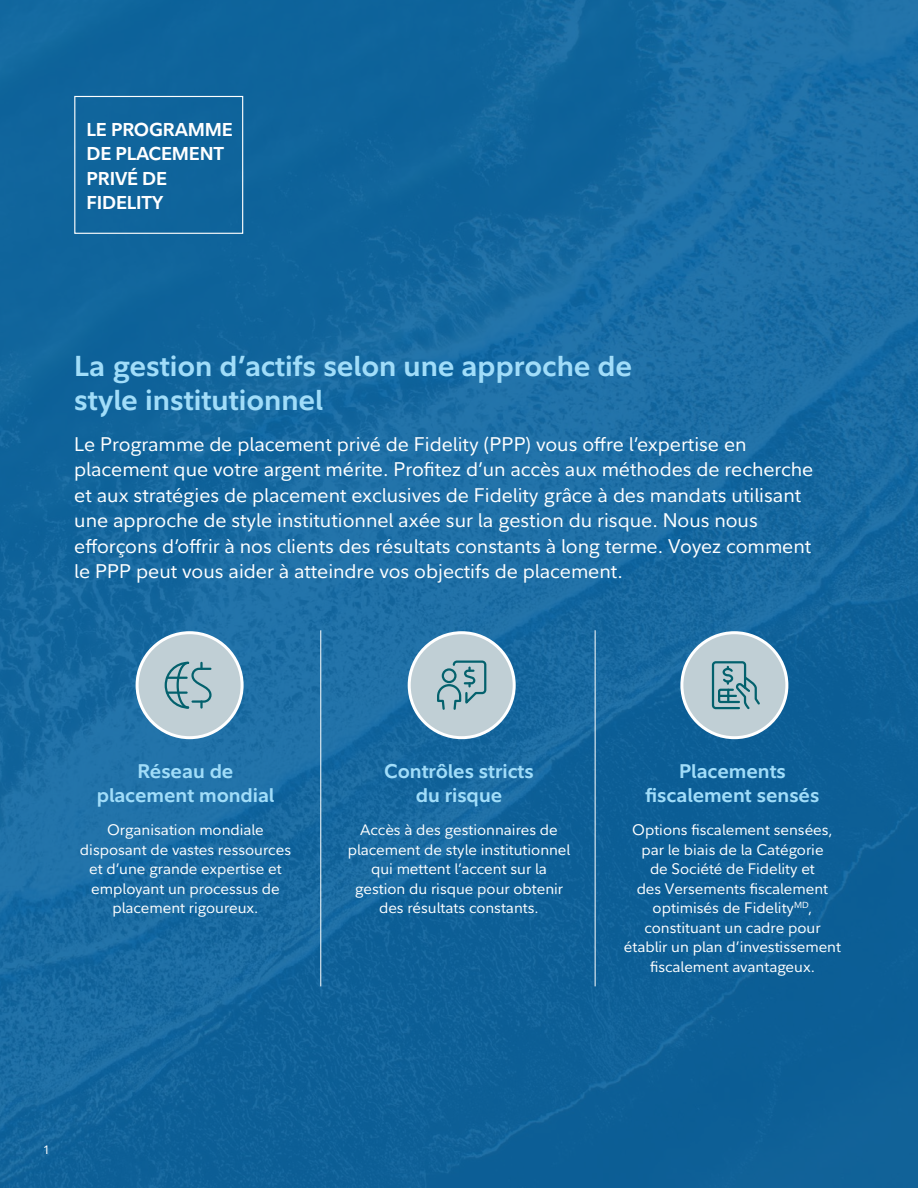
<style>
.page{position:relative;width:918px;height:1188px;background:#fff}
.page>*{position:absolute;margin:0;border:0;box-sizing:border-box;transform-origin:0 0}
.t1{font:700 28.5px/34.2px "Fidelity Sans";color:#a1ddf9}
.t2{font:19.5px/25.5px "Fidelity Sans";color:#fff}
.t3{font:700 19.5px/24px "Fidelity Sans";color:#a1ddf9;text-align:center}
.t4{font:700 18.45px/24.2px "Fidelity Sans";letter-spacing:-.01em;color:#fff}
.t5{font:15px/19.5px "Fidelity Sans";color:#fff;text-align:center}
.t6{font:12px "Fidelity Sans";color:#fff}
</style>
<div class="page">
<div style="left:0;top:0;width:918px;height:1188px;background:linear-gradient(to bottom,#176ba2,#13649b)"></div>
<hr style="left:595px;top:630px;width:1px;height:356px;background:#fff">
<hr style="left:320px;top:630px;width:1px;height:356px;background:#fff">
<div style="left:137px;top:633px;width:105px;height:105px;background:#c0cfd5;border-radius:50%"></div>
<svg style="left:164px;top:661px;width:48px;height:48px"></svg>
<div style="left:136px;top:631px;width:108px;height:108px;border:3px solid #fff;border-radius:50%"></div>
<div style="left:409px;top:633px;width:105px;height:105px;background:#c0cfd5;border-radius:50%"></div>
<svg style="left:437px;top:660px;width:50px;height:50px"></svg>
<div style="left:408px;top:631px;width:108px;height:108px;border:3px solid #fff;border-radius:50%"></div>
<div style="left:682px;top:633px;width:105px;height:105px;background:#c0cfd5;border-radius:50%"></div>
<svg style="left:711px;top:661px;width:49px;height:49px"></svg>
<div style="left:680px;top:631px;width:108px;height:108px;border:3px solid #fff;border-radius:50%"></div>
<div style="left:74px;top:96px;width:169px;height:138px;border:1px solid #fff"></div>
<p class="t4" style="left:87px;top:117px;width:148px">LE PROGRAMME<br>DE PLACEMENT<br>PRIVÉ DE<br>FIDELITY</p>
<h1 class="t1" style="left:74px;top:348px;width:559px">La gestion d’actifs selon une approche de style institutionnel</h1>
<p class="t2" style="left:74px;top:431px;width:741px">Le Programme de placement privé de Fidelity (PPP) vous offre l’expertise en placement que votre argent mérite. Profitez d’un accès aux méthodes de recherche et aux stratégies de placement exclusives de Fidelity grâce à des mandats utilisant une approche de style institutionnel axée sur la gestion du risque. Nous nous efforçons d’offrir à nos clients des résultats constants à long terme. Voyez comment le PPP peut vous aider à atteindre vos objectifs de placement.</p>
<h2 class="t3" style="left:97px;top:759px;width:179px">Réseau de placement mondial</h2>
<p class="t5" style="left:80px;top:820px;width:213px">Organisation mondiale disposant de vastes ressources et d’une grande expertise et employant un processus de placement rigoureux.</p>
<h2 class="t3" style="left:384px;top:759px;width:151px">Contrôles stricts du risque</h2>
<p class="t5" style="left:348px;top:820px;width:224px">Accès à des gestionnaires de placement de style institutionnel qui mettent l’accent sur la gestion du risque pour obtenir des résultats constants.</p>
<h2 class="t3" style="left:646px;top:759px;width:175px">Placements fiscalement sensés</h2>
<p class="t5" style="left:624px;top:820px;width:219px">Options fiscalement sensées, par le biais de la Catégorie<br>de Société de Fidelity et<br>des Versements fiscalement optimisés de Fidelity<sup>MD</sup>, constituant un cadre pour établir un plan d’investissement fiscalement avantageux.</p>
<p class="t6" style="left:43px;top:1142px;width:8px">1</p>
</div>
